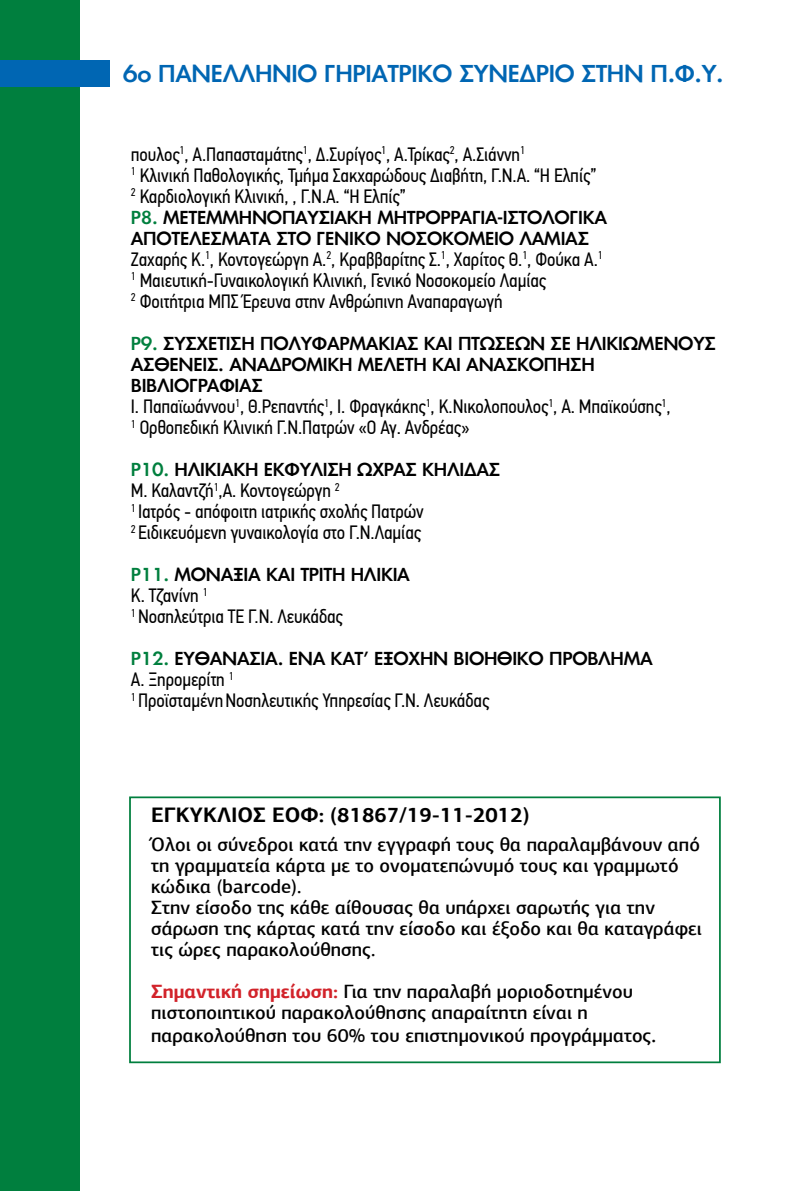
<style>
.page{position:relative;width:794px;height:1191px;background:#fff}
.page>*{position:absolute;margin:0;border:0;box-sizing:border-box;transform-origin:0 0}
.t1{font:500 22.75px "PF Futura Neu";letter-spacing:-.015em;color:#0066b3}
.t2{font:700 21px "PF Agora Sans Pro";color:#000}
.t3{font:19.25px/21px "PF Din Text Cond Pro";letter-spacing:-.005em;color:#000}
.t4{font:500 19.25px/21px "PF Agora Sans Pro";color:#000}
.t5{font:500 17.5px/21px "PF Futura Neu";letter-spacing:-.015em;color:#000}
.s1{color:#007f3e}
.s2{font-weight:700;color:#d2232a}
.s3{font-size:21px}
</style>
<div class="page">
<div style="left:0;top:0;width:79px;height:1191px;background:#007f3e"></div>
<div style="left:0;top:61px;width:109px;height:26px;background:#0066b3"></div>
<div style="left:129px;top:796px;width:592px;height:267px;border:2px solid #007f3e"></div>
<p class="t1" style="left:123px;top:59px;width:602px">6ο ΠΑΝΕΛΛΗΝΙΟ ΓΗΡΙΑΤΡΙΚΟ ΣΥΝΕΔΡΙΟ ΣΤΗΝ Π.Φ.Υ.</p>
<p class="t3" style="left:131px;top:144px;width:467px">πουλος<sup>1</sup>, Α.Παπασταμάτης<sup>1</sup>, Δ.Συρίγος<sup>1</sup>, Α.Τρίκας<sup>2</sup>, Α.Σιάννη<sup>1<br>1</sup> Κλινική Παθολογικής, Τμήμα Σακχαρώδους Διαβήτη, Γ.Ν.Α. “Η Ελπίς”<br><sup>2</sup> Καρδιολογική Κλινική, , Γ.Ν.Α. “Η Ελπίς”</p>
<p class="t5" style="left:131px;top:206px;width:478px"><span class="s1">P8.</span> ΜΕΤΕΜΜΗΝΟΠΑΥΣΙΑΚΗ ΜΗΤΡΟΡΡΑΓΙΑ-ΙΣΤΟΛΟΓΙΚΑ<br>ΑΠΟΤΕΛΕΣΜΑΤΑ ΣΤΟ ΓΕΝΙΚΟ ΝΟΣΟΚΟΜΕΙΟ ΛΑΜΙΑΣ</p>
<p class="t3" style="left:131px;top:249px;width:473px">Ζαχαρής Κ.<sup>1</sup>, Κοντογεώργη Α.<sup>2</sup>, Κραββαρίτης Σ.<sup>1</sup>, Χαρίτος Θ.<sup>1</sup>, Φούκα Α.<sup>1<br>1</sup> Μαιευτική-Γυναικολογική Κλινική, Γενικό Νοσοκομείο Λαμίας<br><sup>2</sup> Φοιτήτρια ΜΠΣ Έρευνα στην Ανθρώπινη Αναπαραγωγή</p>
<p class="t5" style="left:131px;top:332px;width:586px"><span class="s1">P9.</span> ΣΥΣΧEΤΙΣΗ ΠΟΛΥΦΑΡΜΑΚΙΑΣ ΚΑΙ ΠΤΩΣΕΩΝ ΣΕ ΗΛΙΚΙΩΜΕΝΟΥΣ<br>ΑΣΘΕΝΕΙΣ. ΑΝΑΔΡΟΜΙΚΗ ΜΕΛΕΤΗ ΚΑΙ ΑΝΑΣΚΟΠΗΣΗ<br>ΒΙΒΛΙΟΓΡΑΦΙΑΣ</p>
<p class="t3" style="left:131px;top:396px;width:541px">Ι. Παπαϊωάννου<sup>1</sup>, Θ.Ρεπαντής<sup>1</sup>, Ι. Φραγκάκης<sup>1</sup>, Κ.Νικολοπουλος<sup>1</sup>, Α. Μπαϊκούσης<sup>1</sup>,<br><sup>1</sup> Ορθοπεδική Κλινική Γ.Ν.Πατρών «Ο Αγ. Ανδρέας»</p>
<p class="t5" style="left:131px;top:458px;width:371px"><span class="s1">P10.</span> ΗΛΙΚΙΑΚΗ ΕΚΦΥΛΙΣΗ ΩΧΡΑΣ ΚΗΛΙΔΑΣ</p>
<p class="t3" style="left:131px;top:480px;width:294px">Μ. Καλαντζή<sup>1</sup>,Α. Κοντογεώργη <sup>2<br>1</sup> Ιατρός - απόφοιτη ιατρικής σχολής Πατρών<br><sup>2</sup> Ειδικευόμενη γυναικολογία στο Γ.Ν.Λαμίας</p>
<p class="t5" style="left:131px;top:563px;width:281px"><span class="s1">P11.</span> ΜΟΝΑΞΙΑ ΚΑΙ ΤΡΙΤΗ ΗΛΙΚΙΑ</p>
<p class="t3" style="left:131px;top:585px;width:213px">Κ. Τζανίνη <sup>1<br>1</sup> Νοσηλεύτρια ΤΕ Γ.Ν. Λευκάδας</p>
<p class="t5" style="left:131px;top:647px;width:523px"><span class="s1">P12.</span> ΕΥΘΑΝΑΣΙΑ. ΕΝΑ ΚΑΤ’ ΕΞΟΧΗΝ ΒΙΟΗΘΙΚΟ ΠΡΟΒΛΗΜΑ</p>
<p class="t3" style="left:131px;top:669px;width:360px">Α. Ξηρομερίτη <sup>1<br>1</sup> ΠροϊσταμένηΝοσηλευτικής Υπηρεσίας Γ.Ν. Λευκάδας</p>
<p class="t2" style="left:151px;top:801px;width:380px">ΕΓΚΥΚΛΙΟΣ ΕΟΦ: (81867/19-11-2012)</p>
<p class="t4" style="left:151px;top:833px;width:552px">Όλοι οι σύνεδροι κατά την εγγραφή τους θα παραλαμβάνουν από τη γραμματεία κάρτα με το ονοματεπώνυμό τους και γραμμωτό κώδικα (barcode).<br>Στην είσοδο της κάθε αίθουσας θα υπάρχει σαρωτής για την σάρωση της κάρτας κατά την είσοδο και έξοδο και θα καταγράφει τις ώρες παρακολούθησης.</p>
<p class="t4" style="left:151px;top:980px;width:483px"><span class="s2">Σημαντική σημείωση:</span> Για την παραλαβή μοριοδοτημένου πιστοποιητικού παρακολούθησης απαραίτητη είναι η</p>
<p class="t4" style="left:151px;top:1024px;width:506px">παρακολούθηση του 60% του επιστημονικού προγράμματος<span class="s3">.</span></p>
</div>
